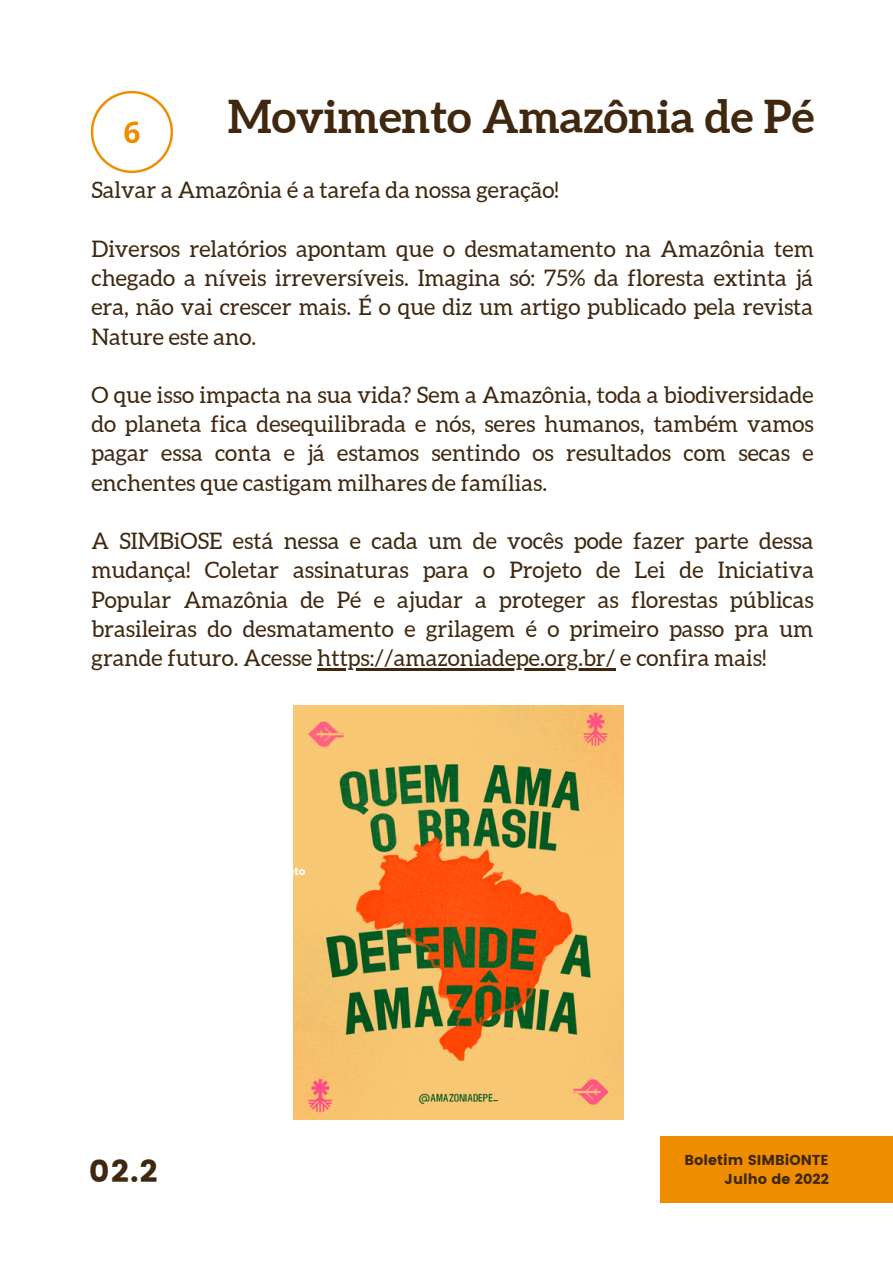
<style>
.page{position:relative;width:893px;height:1264px;background:#fff}
.page>*{position:absolute;margin:0;border:0;box-sizing:border-box;transform-origin:0 0}
.t1{font:700 45.3px "Aleo";color:#3f280f}
.t2{font:31.05px "Poppins";color:#3f280f}
.t3{font:22.8px/29.2px "Aleo";color:#3f280f;text-align:justify}
.t4{font:14.4px/19px "Poppins";color:#3f280f;text-align:right}
</style>
<div class="page">
<div style="left:660px;top:1136px;width:232px;height:66px;background:#ef8d01"></div>
<hr style="left:317px;top:668px;width:298px;height:2px;background:#3f280f">
<svg style="left:91px;top:91px;width:82px;height:82px"></svg>
<img style="left:293px;top:705px;width:330px;height:414px">
<h1 class="t1" style="left:228px;top:91px;width:588px">Movimento Amazônia de Pé</h1>
<p class="t3" style="left:91px;top:175px;width:469px">Salvar a Amazônia é a tarefa da nossa geração!</p>
<p class="t3" style="left:91px;top:234px;width:724px">Diversos relatórios apontam que o desmatamento na Amazônia tem chegado a níveis irreversíveis. Imagina só: 75% da floresta extinta já era, não vai crescer mais. É o que diz um artigo publicado pela revista Nature este ano.</p>
<p class="t3" style="left:91px;top:380px;width:724px">O que isso impacta na sua vida? Sem a Amazônia, toda a biodiversidade do planeta fica desequilibrada e nós, seres humanos, também vamos pagar essa conta e já estamos sentindo os resultados com secas e enchentes que castigam milhares de famílias.</p>
<p class="t3" style="left:91px;top:526px;width:724px">A SIMBiOSE está nessa e cada um de vocês pode fazer parte dessa mudança! Coletar assinaturas para o Projeto de Lei de Iniciativa Popular Amazônia de Pé e ajudar a proteger as florestas públicas brasileiras do desmatamento e grilagem é o primeiro passo pra um grande futuro. Acesse https://amazoniadepe.org.br/ e confira mais!</p>
<h2 class="t2" style="left:89px;top:1153px;width:70px">02.2</h2>
<p class="t4" style="left:684px;top:1150px;width:146px">Boletim SIMBiONTE<br>Julho de 2022</p>
</div>
